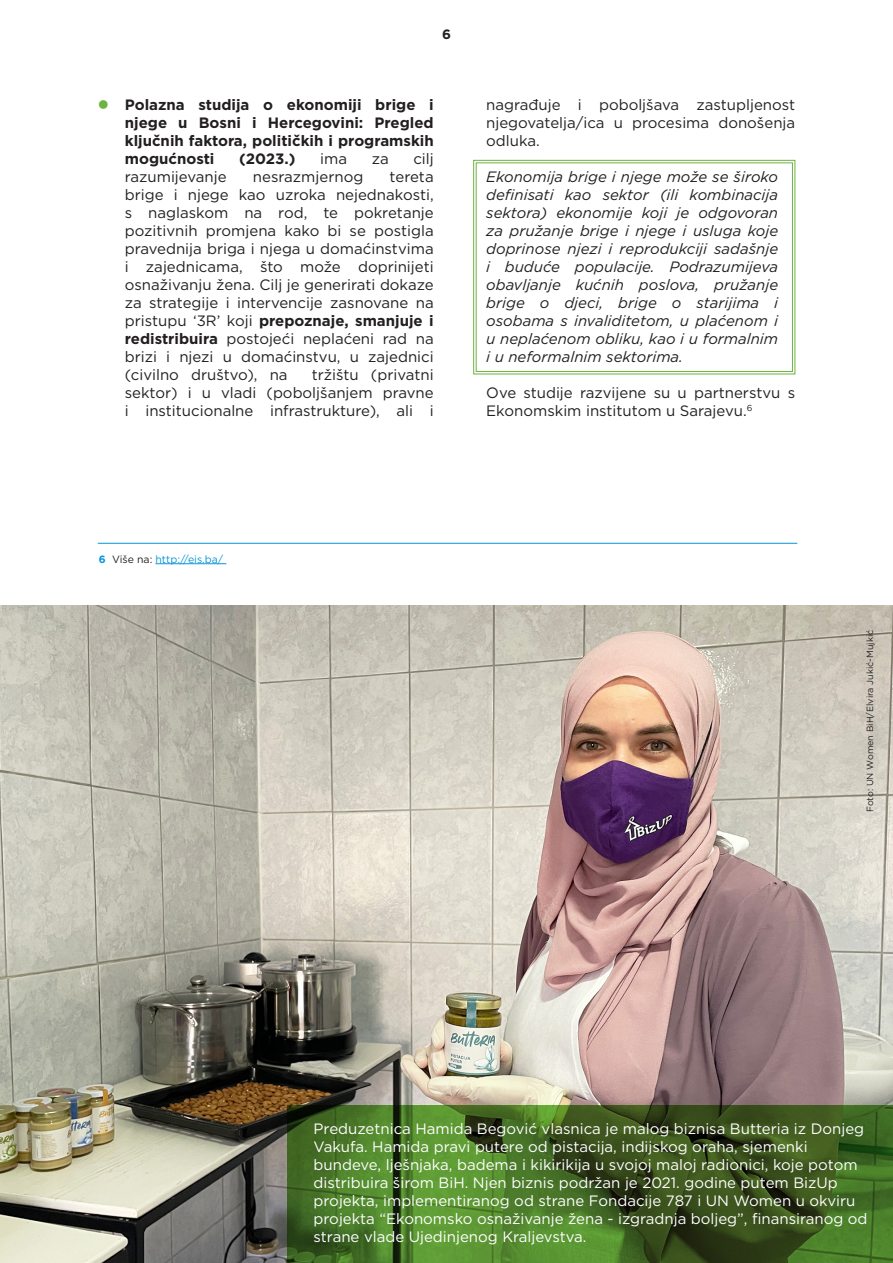
<style>
.page{position:relative;width:893px;height:1263px;background:#fff}
.page>*{position:absolute;margin:0;border:0;box-sizing:border-box;transform-origin:0 0}
.t1{font:15px/18px "Gotham";color:#231f20;text-align:justify}
.t2{font:15px/18px "Gotham";color:#fff}
.t3{font:italic 15px/18px "Gotham";color:#231f20;text-align:justify}
.t4{font:700 15px/18px "Gotham";color:#231f20;text-align:justify}
.t5{font:700 13.5px "Gotham";color:#231f20}
.t6{font:10.5px "Gotham";color:#0696d7}
.t7{font:9px "Gotham";color:#231f20}
.s1{font-weight:700}
.s2{color:#231f20}
</style>
<div class="page">
<hr style="left:156px;top:563px;width:70px;height:1px;background:#0696d7">
<hr style="left:98px;top:543px;width:699px;height:1px;background:#0696d7">
<img style="left:0;top:605px;width:893px;height:658px">
<svg style="left:287px;top:1106px;width:606px;height:157px;background:#426723"></svg>
<svg style="left:473px;top:160px;width:322px;height:214px"></svg>
<div style="left:476px;top:163px;width:317px;height:209px;border:1px solid #6cb43f"></div>
<p class="t5" style="left:442px;top:26px;width:10px">6</p>
<p class="t4" style="left:125px;top:95px;width:310px">Polazna studija o ekonomiji brige i njege u Bosni i Hercegovini: Pregled ključnih faktora, političkih i programskih mogućnosti</p>
<p class="t4" style="left:239px;top:149px;width:58px">(2023.)</p>
<p class="t1" style="left:320px;top:149px;width:28px">ima</p>
<p class="t1" style="left:372px;top:149px;width:19px">za</p>
<p class="t1" style="left:413px;top:149px;width:22px">cilj</p>
<p class="t1" style="left:125px;top:167px;width:103px">razumijevanje</p>
<p class="t1" style="left:253px;top:167px;width:112px">nesrazmjernog</p>
<p class="t1" style="left:125px;top:167px;width:310px;text-indent:265px">tereta brige i njege kao uzroka nejednakosti, s naglaskom na rod, te pokretanje pozitivnih promjena kako bi se postigla pravednija briga i njega u domaćinstvima i zajednicama, što može doprinijeti osnaživanju žena. Cilj je generirati dokaze za strategije i intervencije zasnovane na pristupu ‘3R’ koji <span class="s1">prepoznaje, smanjuje i redistribuira</span> postojeći neplaćeni rad na brizi i njezi u domaćinstvu, u zajednici (civilno društvo), na</p>
<p class="t1" style="left:125px;top:365px;width:310px;text-indent:187px">tržištu (privatni sektor) i u vladi (poboljšanjem pravne i institucionalne infrastrukture), ali i</p>
<p class="t1" style="left:486px;top:95px;width:310px">nagrađuje i poboljšava zastupljenost njegovatelja/ica u procesima donošenja odluka.</p>
<p class="t3" style="left:486px;top:167px;width:293px">Ekonomija brige i njege može se široko definisati kao sektor (ili kombinacija sektora) ekonomije koji je odgovoran za pružanje brige i njege i usluga koje doprinose njezi i reprodukciji sadašnje i buduće populacije. Podrazumijeva obavljanje kućnih poslova, pružanje brige o djeci, brige o starijima i osobama s invaliditetom, u plaćenom i u neplaćenom obliku, kao i u formalnim i u neformalnim sektorima.</p>
<p class="t1" style="left:486px;top:383px;width:310px">Ove studije razvijene su u partnerstvu s<br>Ekonomskim institutom u Sarajevu.<sup>6</sup></p>
<p class="t6" style="left:99px;top:552px;width:126px"><span class="s1">6</span> <span class="s2">Više na:</span> http://eis.ba/</p>
<p class="t7" style="left:864px;top:812px;width:184px;rotate:-90deg">Foto: UN Women BiH/Elvira Jukić-Mujkić</p>
<p class="t2" style="left:314px;top:1119px;width:555px">Preduzetnica Hamida Begović vlasnica je malog biznisa Butteria iz Donjeg Vakufa. Hamida pravi putere od pistacija, indijskog oraha, sjemenki bundeve, lješnjaka, badema i kikirikija u svojoj maloj radionici, koje potom distribuira širom BiH. Njen biznis podržan je 2021. godine putem BizUp projekta, implementiranog od strane Fondacije 787 i UN Women u okviru projekta “Ekonomsko osnaživanje žena - izgradnja boljeg”, finansiranog od strane vlade Ujedinjenog Kraljevstva.</p>
</div>
